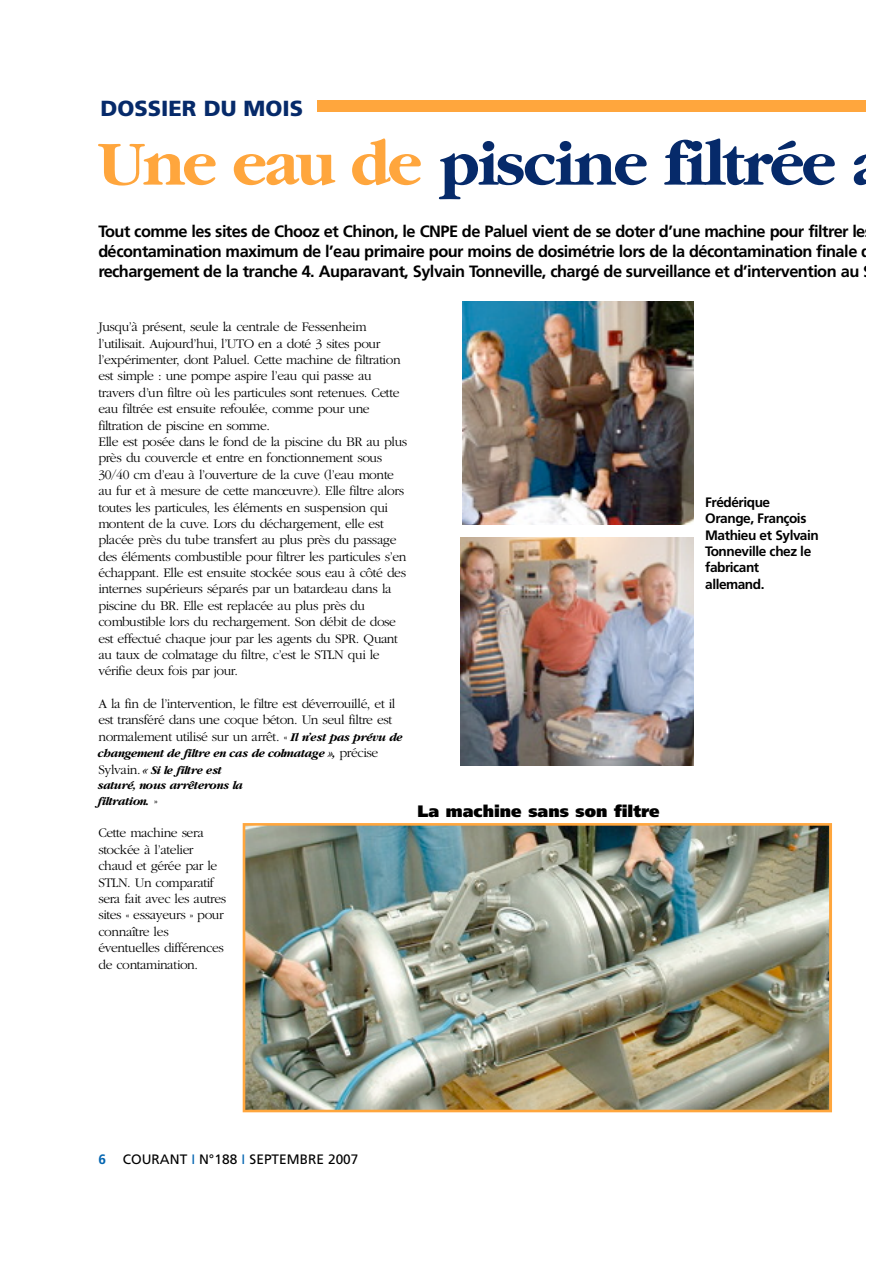
<style>
.page{position:relative;width:893px;height:1263px;background:#fff}
.page>*{position:absolute;margin:0;border:0;box-sizing:border-box;transform-origin:0 0}
.t1{font:700 65.25px "Garamond";letter-spacing:-.035em;color:#062a6a}
.t2{font:900 21.9px "Frutiger";color:#062a6a}
.t3{font:900 16.5px "Frutiger";color:#000}
.t4{font:700 16.35px/19.6px "Frutiger";letter-spacing:-.03em;color:#000}
.t5{font:300 13.65px/16.4px "Garamond";letter-spacing:-.03em;color:#000}
.t6{font:700 13.65px/16.4px "Frutiger";letter-spacing:-.035em;color:#000}
.t7{font:13.65px "Frutiger";color:#000}
.t8{font:italic 700 12.3px/16.4px "Garamond";letter-spacing:-.035em;color:#000}
.s1{color:#ffa63d}
.s2{font-weight:700;font-style:italic;font-size:12.3px}
.s3{font-weight:300;font-style:normal;font-size:13.65px}
.s4{font-weight:700;color:#0365b1}
.s5{color:#0365b1}
</style>
<div class="page">
<div style="left:318px;top:100px;width:547px;height:12px;background:#ffa63d"></div>
<img style="left:462px;top:302px;width:231px;height:223px">
<img style="left:243px;top:823px;width:589px;height:289px">
<img style="left:461px;top:538px;width:232px;height:227px">
<h2 class="t2" style="left:100px;top:99px;width:204px">DOSSIER DU MOIS</h2>
<h1 class="t1" style="left:98px;top:139px;width:788px"><span class="s1">Une eau de</span> piscine filtrée a</h1>
<p class="t4" style="left:98px;top:223px;width:783px">Tout comme les sites de Chooz et Chinon, le CNPE de Paluel vient de se doter d’une machine pour filtrer les décontamination maximum de l’eau primaire pour moins de dosimétrie lors de la décontamination finale de re ch a rgement de la tranche 4. Auparavant, Sylvain Tonneville, chargé de surveillance et d’intervention au ST</p>
<p class="t5" style="left:98px;top:320px;width:310px">Jusqu’à présent, seule la centrale de Fessenheim l’utilisait. Aujourd’hui, l’UTO en a doté 3 sites pour<br>l’ex p érim en ter, dont Paluel. Cette machine de filtration est simple : une pompe aspire l’eau qui passe au travers d’un filtre où les particules sont retenues. Cette eau filtrée est ensuite refoulée, comme pour une filtration de piscine en somme.<br>Elle est posée dans le fond de la piscine du BR au plus près du couvercle et entre en fonctionnement sous 30/40 cm d’eau à l’ouverture de la cuve (l’eau monte au fur et à mesure de cette manœuvre). Elle filtre alors toutes les particules, les éléments en suspension qui montent de la cuve. Lors du déchargement, elle est placée près du tube transfert au plus près du passage des éléments combustible pour filtrer les particules s’en échappant. Elle est ensuite stockée sous eau à côté des in ternes supérieurs séparés par un batardeau dans la piscine du BR. Elle est replacée au plus près du combustible lors du rech argement. Son débit de dose est effectué chaque jour par les agents du SPR. Quant au taux de colmatage du filtre, c’est le STLN qui le vérifie deux fois par jour.</p>
<p class="t5" style="left:98px;top:697px;width:306px">A la fin de l’intervention, le filtre est déverrouillé, et il est transféré dans une coque béton. Un seul filtre est<br>n o rmalement utilisé sur un arrêt. « <span class="s2">Il n’est pas prévu de</span></p>
<p class="t8" style="left:98px;top:746px;width:281px">changement de filtre en cas de colmatage », <span class="s3">p récise<br>Sylvain .</span> « Si le filtre est</p>
<p class="t8" style="left:98px;top:778px;width:147px">saturé, nous arrêterons la filtr a tio n. <span class="s3">»</span></p>
<p class="t5" style="left:98px;top:826px;width:129px">Cette machine sera stockée à l’atelier chaud et gérée par le<br>STLN. Un comparatif sera fait avec les autres sites « essayeurs » pour co n n aître les éventuelles différen ces de contamination.</p>
<p class="t3" style="left:417px;top:805px;width:244px">La machine sans son filtre</p>
<p class="t6" style="left:705px;top:495px;width:115px">F ré d é riq u e<br>Orange, François<br>Mathieu et Sylvain<br>Tonneville chez le fa b rica n t<br>a lle m a n d .</p>
<p class="t7" style="left:98px;top:1154px;width:261px"><span class="s4">6</span> COURANT <span class="s5">I</span> N°188 <span class="s5">I</span> SEPTEMBRE 2007</p>
</div>
